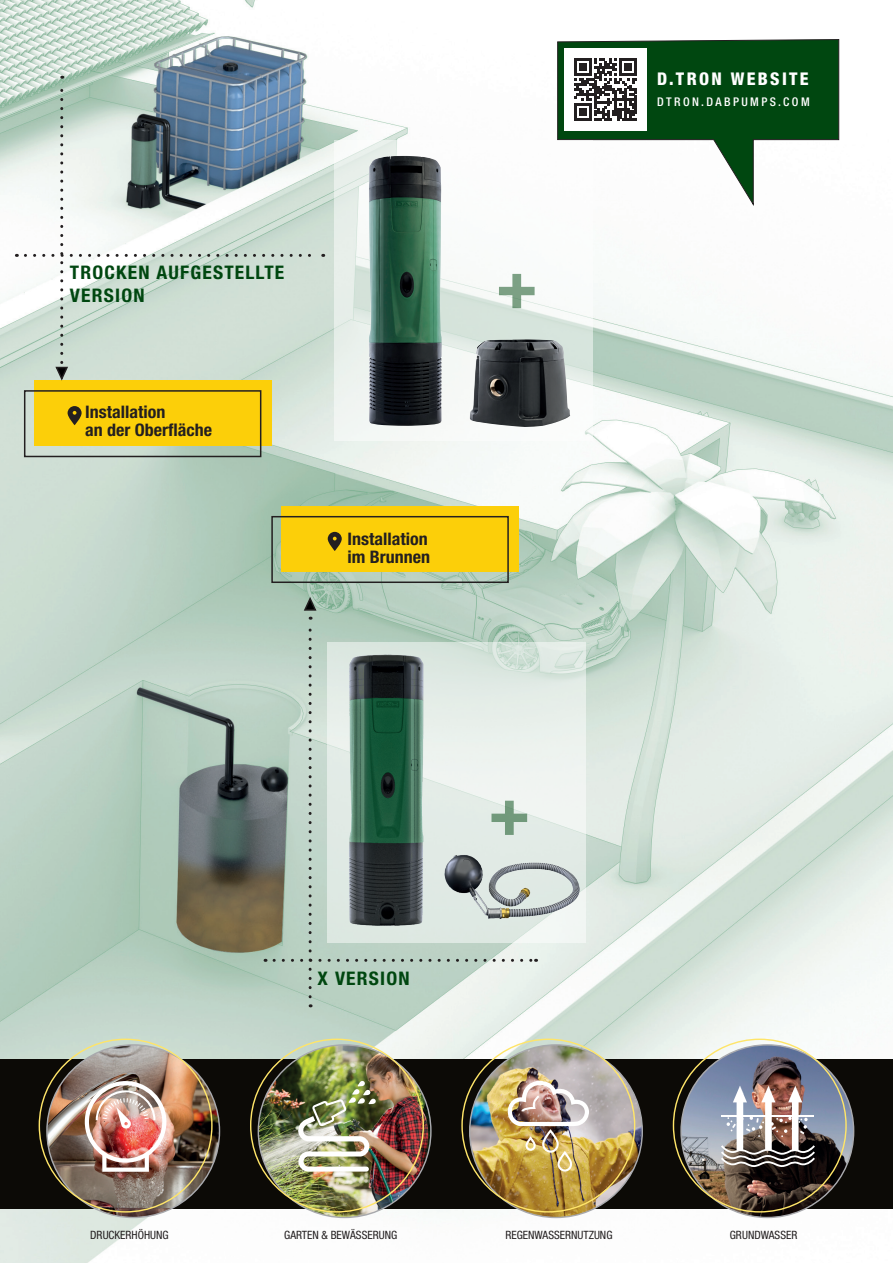
<style>
.page{position:relative;width:893px;height:1263px;background:#fff}
.page>*{position:absolute;margin:0;border:0;box-sizing:border-box;transform-origin:0 0}
.t1{font:700 condensed 67.65px "Helvetica Neue LT";color:#004710;scale:1.04 1}
.t2{font:700 condensed 18.75px/23.4px "Helvetica Neue LT";letter-spacing:.06em;color:#004710;scale:1.04 1}
.t3{font:800 condensed 17.55px "Helvetica Neue LT";letter-spacing:.13em;color:#fff}
.t4{font:700 condensed 17.25px/18px "Helvetica Neue LT";color:#231f20;scale:1.04 1}
.t5{font:500 condensed 12px "Helvetica Neue LT";letter-spacing:.2em;color:#fff}
.t6{font:condensed 11.4px "Helvetica Neue LT";color:#231f20}
</style>
<div class="page">
<img style="left:0;top:0;width:893px;height:1263px">
<div style="left:0;top:1060px;width:893px;height:149px;background:#0c0a06"></div>
<div style="left:34px;top:380px;width:237px;height:66px;background:#fccf09"></div>
<div style="left:24px;top:390px;width:237px;height:67px;border:2px solid #231f20"></div>
<div style="left:282px;top:506px;width:237px;height:66px;background:#fccf09"></div>
<div style="left:271px;top:516px;width:238px;height:67px;border:2px solid #231f20"></div>
<svg style="left:25px;top:76px;width:299px;height:306px"></svg>
<svg style="left:274px;top:595px;width:263px;height:402px;background:#b7cbbf"></svg>
<svg style="left:68px;top:406px;width:14px;height:19px"></svg>
<svg style="left:328px;top:532px;width:14px;height:19px"></svg>
<img style="left:470px;top:1045px;width:172px;height:172px;border-radius:86px">
<img style="left:681px;top:1045px;width:173px;height:172px;border-radius:86px">
<img style="left:47px;top:1045px;width:172px;height:172px;border-radius:86px">
<img style="left:258px;top:1045px;width:173px;height:172px;border-radius:86px">
<svg style="left:557px;top:39px;width:282px;height:167px"></svg>
<div style="left:564px;top:48px;width:83px;height:83px;background:#fff"></div>
<svg style="left:574px;top:58px;width:63px;height:63px"></svg>
<svg style="left:335px;top:140px;width:258px;height:301px"></svg>
<svg style="left:327px;top:642px;width:259px;height:301px;fill:#e5ede8"></svg>
<img style="left:369px;top:156px;width:73px;height:270px">
<img style="left:470px;top:339px;width:100px;height:88px">
<img style="left:436px;top:840px;width:151px;height:104px">
<img style="left:335px;top:638px;width:102px;height:294px">
<img style="left:85px;top:1081px;width:81px;height:91px">
<img style="left:507px;top:1081px;width:82px;height:90px">
<img style="left:297px;top:1080px;width:79px;height:91px">
<img style="left:721px;top:1086px;width:94px;height:81px">
<h2 class="t2" style="left:70px;top:260px;width:208px">TROCKEN AUFGESTELLTE<br>VERSION</h2>
<h3 class="t4" style="left:85px;top:402px;width:124px">Installation<br>an der Oberfläche</h3>
<h3 class="t4" style="left:347px;top:529px;width:81px">Installation im Brunnen</h3>
<h1 class="t1" style="left:496px;top:243px;width:42px">+</h1>
<h2 class="t2" style="left:318px;top:966px;width:90px">X VERSION</h2>
<h1 class="t1" style="left:488px;top:770px;width:42px">+</h1>
<h3 class="t3" style="left:657px;top:68px;width:153px">D.TRON WEBSITE</h3>
<p class="t5" style="left:657px;top:95px;width:154px">DTRON.DABPUMPS.COM</p>
<p class="t6" style="left:90px;top:1228px;width:80px">DRUCKERHÖHUNG</p>
<p class="t6" style="left:284px;top:1228px;width:115px">GARTEN &amp; BEWÄSSERUNG</p>
<p class="t6" style="left:505px;top:1228px;width:109px">REGENWASSERNUTZUNG</p>
<p class="t6" style="left:730px;top:1228px;width:69px">GRUNDWASSER</p>
</div>
